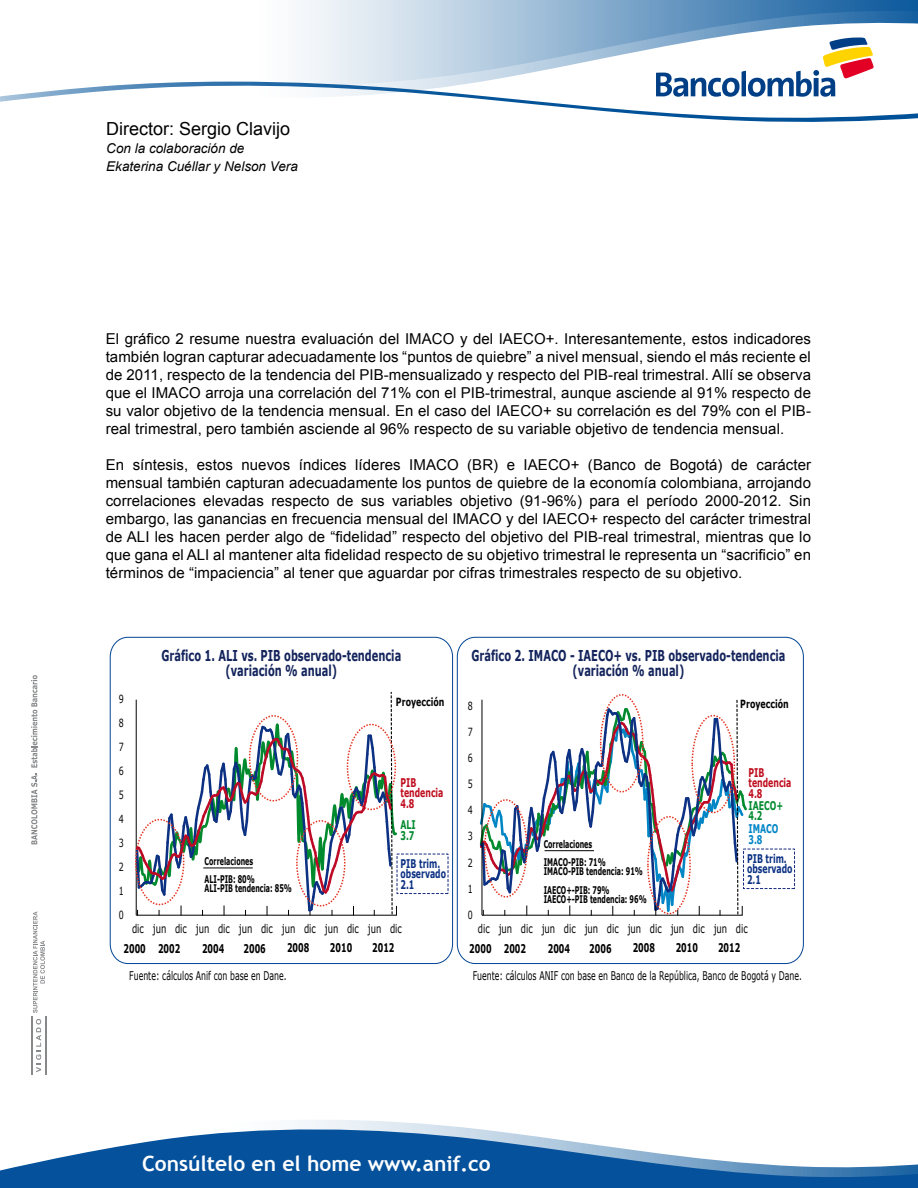
<style>
.page{position:relative;width:918px;height:1188px;background:#fff}
.page>*{position:absolute;margin:0;border:0;box-sizing:border-box;transform-origin:0 0}
.t1{font:700 21px "Trebuchet MS";color:#fff}
.t2{font:18px "Arial";color:#000}
.t3{font:15px/18px "Arial";letter-spacing:.005em;color:#000;text-align:justify}
.t4{font:700 15px/15px "Verdana";color:#13235b;text-align:center;scale:.66 1}
.t5{font:italic 13.5px/18px "Arial";color:#000}
.t6{font:12px "Verdana";color:#000;scale:.65 1}
.t7{font:12px "Verdana";color:#000;scale:.7 1}
.t8{font:700 12px "Verdana";color:#000;scale:.65 1}
.t9{font:700 12px/10.5px "Verdana";color:#0c3183;scale:.65 1}
.t10{font:700 12px/10.5px "Verdana";color:#bf0c1d;scale:.65 1}
.t11{font:700 12px/10.5px "Verdana";color:#008a2e;scale:.65 1}
.t12{font:700 12px/10.5px "Verdana";color:#0085c5;scale:.65 1}
.t13{font:700 11.25px "Verdana";color:#000;scale:.7 1}
.t14{font:11.25px "Verdana";color:#000;scale:.7 1}
.t15{font:700 10.65px/18.5px "Verdana";color:#000;scale:.6 1}
</style>
<div class="page">
<svg style="left:298px;top:1120px;width:137px;height:5px"></svg>
<svg style="left:302px;top:0;width:616px;height:37px;background:#97b7d4"></svg>
<svg style="left:0;top:37px;width:918px;height:85px"></svg>
<svg style="left:0;top:1125px;width:918px;height:63px;fill:#05519c"></svg>
<svg style="left:31px;top:675px;width:6px;height:169px"></svg>
<hr style="left:31px;top:1016px;width:1px;height:59px;background:#87888a">
<hr style="left:45px;top:1016px;width:1px;height:59px;background:#87888a">
<svg style="left:36px;top:1019px;width:5px;height:53px"></svg>
<svg style="left:33px;top:911px;width:12px;height:102px"></svg>
<div style="left:110px;top:637px;width:343px;height:327px;border:1px solid #004595;border-radius:19px"></div>
<div style="left:457px;top:637px;width:347px;height:327px;border:1px solid #004595;border-radius:19px"></div>
<svg style="left:479px;top:698px;width:270px;height:218px"></svg>
<svg style="left:135px;top:691px;width:262px;height:225px"></svg>
<hr style="left:203px;top:868px;width:50px;height:1px;background:#000">
<hr style="left:545px;top:850px;width:49px;height:1px;background:#000">
<div style="left:691px;top:715px;width:44px;height:98px;border:2px dashed #e53422;border-radius:50%"></div>
<div style="left:647px;top:816px;width:44px;height:98px;border:2px dashed #e53422;border-radius:50%"></div>
<div style="left:600px;top:694px;width:44px;height:99px;border:2px dashed #e53422;border-radius:50%"></div>
<div style="left:484px;top:799px;width:44px;height:99px;border:2px dashed #e53422;border-radius:50%"></div>
<div style="left:743px;top:849px;width:52px;height:40px;border:1px dashed #162983"></div>
<p class="t2" style="left:106px;top:117px;width:186px">Director: Sergio Clavijo</p>
<p class="t5" style="left:106px;top:139px;width:193px">Con la colaboración de<br>Ekaterina Cuéllar y Nelson Vera</p>
<p class="t3" style="left:106px;top:330px;width:707px">El gráfico 2 resume nuestra evaluación del IMACO y del IAECO+. Interesantemente, estos indicadores también logran capturar adecuadamente los “puntos de quiebre” a nivel mensual, siendo el más reciente el de 2011, respecto de la tendencia del PIB-mensualizado y respecto del PIB-real trimestral. Allí se observa que el IMACO arroja una correlación del 71% con el PIB-trimestral, aunque asciende al 91% respecto de su valor objetivo de la tendencia mensual. En el caso del IAECO+ su correlación es del 79% con el PIB&shy;real trimestral, pero también asciende al 96% respecto de su variable objetivo de tendencia mensual.</p>
<p class="t3" style="left:106px;top:456px;width:707px">En síntesis, estos nuevos índices líderes IMACO (BR) e IAECO+ (Banco de Bogotá) de carácter mensual también capturan adecuadamente los puntos de quiebre de la economía colombiana, arrojando correlaciones elevadas respecto de sus variables objetivo (91-96%) para el período 2000-2012. Sin embargo, las ganancias en frecuencia mensual del IMACO y del IAECO+ respecto del carácter trimestral de ALI les hacen perder algo de “fidelidad” respecto del objetivo del PIB-real trimestral, mientras que lo que gana el ALI al mantener alta fidelidad respecto de su objetivo trimestral le representa un “sacrificio” en términos de “impaciencia” al tener que aguardar por cifras trimestrales respecto de su objetivo.</p>
<p class="t4" style="left:161px;top:648px;width:365px">Gráfico 1. ALI vs. PIB observado-tendencia (variación % anual)</p>
<p class="t4" style="left:471px;top:648px;width:477px">Gráfico 2. IMACO - IAECO+ vs. PIB observado-tendencia (variación % anual)</p>
<p class="t14" style="left:119px;top:691px;width:9px">9</p>
<p class="t13" style="left:396px;top:694px;width:71px">Proyección</p>
<p class="t14" style="left:468px;top:698px;width:9px">8</p>
<p class="t13" style="left:740px;top:696px;width:71px">Proyección</p>
<p class="t14" style="left:119px;top:715px;width:9px">8</p>
<p class="t14" style="left:468px;top:724px;width:9px">7</p>
<p class="t14" style="left:119px;top:739px;width:9px">7</p>
<p class="t14" style="left:468px;top:750px;width:9px">6</p>
<p class="t14" style="left:119px;top:763px;width:9px">6</p>
<p class="t14" style="left:119px;top:787px;width:9px">5</p>
<p class="t14" style="left:119px;top:811px;width:9px">4</p>
<p class="t14" style="left:119px;top:835px;width:9px">3</p>
<p class="t14" style="left:119px;top:859px;width:9px">2</p>
<p class="t14" style="left:119px;top:883px;width:9px">1</p>
<p class="t15" style="left:205px;top:851px;width:85px">Correlaciones<br>ALI-PIB: 80%</p>
<p class="t15" style="left:205px;top:879px;width:147px">ALI-PIB tendencia: 85%</p>
<p class="t10" style="left:401px;top:777px;width:68px">PIB tendencia<br>4.8</p>
<p class="t11" style="left:401px;top:819px;width:25px">ALI<br>3.7</p>
<p class="t9" style="left:401px;top:858px;width:72px">PIB trim. observado<br>2.1</p>
<p class="t14" style="left:468px;top:777px;width:9px">5</p>
<p class="t14" style="left:468px;top:803px;width:9px">4</p>
<p class="t14" style="left:468px;top:829px;width:9px">3</p>
<p class="t14" style="left:468px;top:855px;width:9px">2</p>
<p class="t14" style="left:468px;top:881px;width:9px">1</p>
<p class="t15" style="left:544px;top:834px;width:105px">Correlaciones<br>IMACO-PIB: 71%</p>
<p class="t15" style="left:544px;top:862px;width:167px">IMACO-PIB tendencia: 91%<br>IAECO+-PIB: 79%</p>
<p class="t15" style="left:544px;top:890px;width:173px">IAECO+-PIB tendencia: 96%</p>
<p class="t10" style="left:749px;top:767px;width:68px">PIB tendencia<br>4.8</p>
<p class="t11" style="left:749px;top:800px;width:55px">IAECO+<br>4.2</p>
<p class="t9" style="left:747px;top:853px;width:72px">PIB trim. observado<br>2.1</p>
<p class="t12" style="left:749px;top:823px;width:48px">IMACO<br>3.8</p>
<p class="t14" style="left:119px;top:907px;width:9px">0</p>
<p class="t14" style="left:468px;top:907px;width:9px">0</p>
<p class="t7" style="left:132px;top:921px;width:387px">dic jun dic jun dic jun dic jun dic jun dic jun dic</p>
<p class="t7" style="left:478px;top:921px;width:387px">dic jun dic jun dic jun dic jun dic jun dic jun dic</p>
<p class="t8" style="left:124px;top:940px;width:89px">2000 2002</p>
<p class="t8" style="left:202px;top:940px;width:36px">2004</p>
<p class="t8" style="left:244px;top:940px;width:36px">2006</p>
<p class="t8" style="left:287px;top:939px;width:36px">2008</p>
<p class="t8" style="left:330px;top:940px;width:36px">2010</p>
<p class="t8" style="left:372px;top:939px;width:36px">2012</p>
<p class="t8" style="left:469px;top:940px;width:89px">2000 2002</p>
<p class="t8" style="left:548px;top:940px;width:36px">2004</p>
<p class="t8" style="left:589px;top:940px;width:36px">2006</p>
<p class="t8" style="left:633px;top:939px;width:36px">2008</p>
<p class="t8" style="left:676px;top:940px;width:36px">2010</p>
<p class="t8" style="left:718px;top:939px;width:36px">2012</p>
<p class="t6" style="left:129px;top:967px;width:244px">Fuente: cálculos Anif con base en Dane.</p>
<p class="t6" style="left:473px;top:967px;width:508px">Fuente: cálculos ANIF con base en Banco de la República, Banco de Bogotá y Dane.</p>
<h1 class="t1" style="left:142px;top:1150px;width:350px">Consúltelo en el home www.anif.co</h1>
</div>
